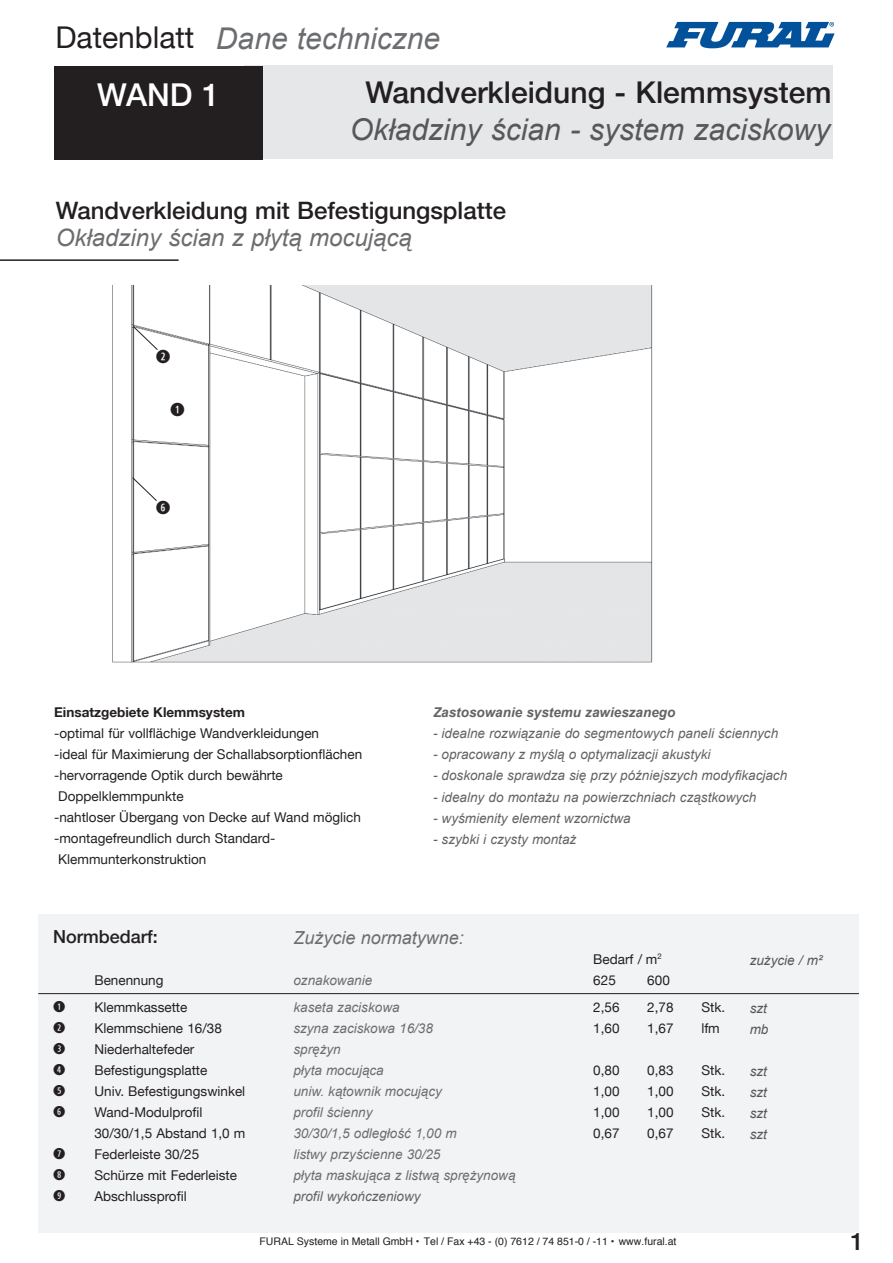
<style>
.page{position:relative;width:893px;height:1263px;background:#fff}
.page>*{position:absolute;margin:0;border:0;box-sizing:border-box;transform-origin:0 0}
.t1{font:500 31.5px "Helvetica Neue LT";color:#fff}
.t2{font:italic 30px "Arial";color:#57585a}
.t3{font:500 30px "Helvetica Neue LT";color:#231f20}
.t4{font:italic 30px "Arial";color:#6c6d70}
.t5{font:30px "Helvetica Neue LT";color:#231f20}
.t6{font:500 24px "Helvetica Neue LT";color:#231f20}
.t7{font:italic 24px "Arial";color:#6c6d70}
.t8{font:italic 18px "Arial";color:#6c6d70}
.t9{font:500 18px "Helvetica Neue LT";color:#231f20}
.t10{font:700 18px "Combi Numerals";color:#231f20}
.t11{font:700 15px "Combi Numerals";color:#231f20}
.t12{font:13.5px "Helvetica Neue LT";color:#231f20}
.t13{font:italic 13.5px "Arial";color:#636366}
.t14{font:italic 13.5px/21px "Arial";color:#6c6d70}
.t15{font:italic 700 13.5px "Arial";color:#636366}
.t16{font:italic 13.5px/21px "Arial";color:#57585a}
.t17{font:700 13.5px "Helvetica Neue LT";color:#231f20}
.t18{font:10.5px "Helvetica";color:#231f20}
</style>
<div class="page">
<svg style="left:666px;top:22px;width:169px;height:26px"></svg>
<hr style="left:0;top:259px;width:179px;height:2px;background:#231f20">
<img style="left:112px;top:285px;width:541px;height:378px">
<div style="left:38px;top:915px;width:821px;height:318px;background:#f2f3f4"></div>
<div style="left:244px;top:66px;width:589px;height:93px;background:#e6e7e9"></div>
<hr style="left:38px;top:993px;width:821px;height:1px;background:#231f20">
<svg style="left:132px;top:326px;width:27px;height:25px"></svg>
<svg style="left:132px;top:476px;width:26px;height:26px"></svg>
<div style="left:54px;top:66px;width:209px;height:94px;background:#231f20"></div>
<h2 class="t5" style="left:55px;top:20px;width:140px">Datenblatt</h2>
<h2 class="t4" style="left:216px;top:19px;width:226px">Dane techniczne</h2>
<h1 class="t1" style="left:97px;top:76px;width:124px">WAND 1</h1>
<h2 class="t3" style="left:365px;top:75px;width:468px">Wandverkleidung - Klemmsystem</h2>
<h2 class="t2" style="left:350px;top:110px;width:482px">Okładziny ścian - system zaciskowy</h2>
<h3 class="t6" style="left:56px;top:196px;width:452px">Wandverkleidung mit Befestigungsplatte</h3>
<h3 class="t7" style="left:56px;top:223px;width:358px">Okładziny ścian z płytą mocującą</h3>
<h3 class="t10" style="left:156px;top:349px;width:16px">W</h3>
<h3 class="t10" style="left:170px;top:402px;width:16px">Q</h3>
<h3 class="t10" style="left:156px;top:500px;width:16px">Y</h3>
<p class="t17" style="left:54px;top:704px;width:192px">Einsatzgebiete Klemmsystem</p>
<p class="t12" style="left:54px;top:725px;width:266px">-optimal für vollflächige Wandverkleidungen</p>
<p class="t12" style="left:54px;top:746px;width:310px">-ideal für Maximierung der Schallabsorptionflächen</p>
<p class="t12" style="left:54px;top:767px;width:230px">-hervorragende Optik durch bewährte</p>
<p class="t12" style="left:58px;top:788px;width:127px">Doppelklemmpunkte</p>
<p class="t12" style="left:54px;top:809px;width:308px">-nahtloser Übergang von Decke auf Wand möglich</p>
<p class="t12" style="left:54px;top:830px;width:223px">-montagefreundlich durch Standard-</p>
<p class="t12" style="left:58px;top:851px;width:150px">Klemmunterkonstruktion</p>
<p class="t15" style="left:433px;top:704px;width:244px">Zastosowanie systemu zawieszanego</p>
<p class="t13" style="left:433px;top:725px;width:347px">- idealne rozwiązanie do segmentowych paneli ściennych</p>
<p class="t13" style="left:433px;top:746px;width:279px">- opracowany z myślą o optymalizacji akustyki</p>
<p class="t13" style="left:433px;top:767px;width:356px">- doskonale sprawdza się przy późniejszych modyfikacjach</p>
<p class="t13" style="left:433px;top:788px;width:325px">- idealny do montażu na powierzchniach cząstkowych</p>
<p class="t13" style="left:433px;top:809px;width:199px">- wyśmienity element wzornictwa</p>
<p class="t13" style="left:433px;top:830px;width:145px">- szybki i czysty montaż</p>
<h3 class="t9" style="left:53px;top:925px;width:106px">Normbedarf:</h3>
<h3 class="t8" style="left:293px;top:925px;width:172px">Zużycie normatywne:</h3>
<p class="t12" style="left:593px;top:951px;width:70px">Bedarf / m<sup>2</sup></p>
<p class="t16" style="left:750px;top:950px;width:74px">zużycie / m²</p>
<p class="t16" style="left:750px;top:998px;width:20px">szt mb</p>
<p class="t16" style="left:750px;top:1061px;width:19px;text-align:justify">szt szt szt szt</p>
<p class="t12" style="left:94px;top:972px;width:71px">Benennung</p>
<p class="t12" style="left:593px;top:972px;width:24px">625</p>
<p class="t12" style="left:647px;top:972px;width:24px">600</p>
<p class="t14" style="left:293px;top:967px;width:108px;line-height:27px">oznakowanie kaseta zaciskowa</p>
<p class="t14" style="left:293px;top:1018px;width:224px">szyna zaciskowa 16/38<br>sprężyn<br>płyta mocująca<br>uniw. kątownik mocujący<br>profil ścienny<br>30/30/1,5 odległość 1,00 m<br>listwy przyścienne 30/25<br>płyta maskująca z listwą sprężynową</p>
<p class="t13" style="left:293px;top:1188px;width:129px">profil wykończeniowy</p>
<p class="t11" style="left:53px;top:1000px;width:14px">Q</p>
<p class="t12" style="left:94px;top:999px;width:95px">Klemmkassette</p>
<p class="t12" style="left:593px;top:999px;width:28px">2,56</p>
<p class="t12" style="left:647px;top:999px;width:28px">2,78</p>
<p class="t12" style="left:701px;top:999px;width:25px">Stk.</p>
<p class="t11" style="left:53px;top:1021px;width:14px">W</p>
<p class="t12" style="left:94px;top:1020px;width:129px">Klemmschiene 16/38</p>
<p class="t12" style="left:593px;top:1020px;width:28px">1,60</p>
<p class="t12" style="left:647px;top:1020px;width:28px">1,67</p>
<p class="t12" style="left:701px;top:1020px;width:20px">lfm</p>
<p class="t11" style="left:53px;top:1042px;width:14px">E</p>
<p class="t12" style="left:94px;top:1041px;width:101px">Niederhaltefeder</p>
<p class="t11" style="left:53px;top:1063px;width:14px">R</p>
<p class="t12" style="left:94px;top:1062px;width:115px">Befestigungsplatte</p>
<p class="t12" style="left:593px;top:1062px;width:28px">0,80</p>
<p class="t12" style="left:647px;top:1062px;width:28px">0,83</p>
<p class="t12" style="left:701px;top:1062px;width:25px">Stk.</p>
<p class="t11" style="left:53px;top:1084px;width:14px">T</p>
<p class="t12" style="left:94px;top:1083px;width:152px">Univ. Befestigungswinkel</p>
<p class="t12" style="left:593px;top:1083px;width:28px">1,00</p>
<p class="t12" style="left:647px;top:1083px;width:28px">1,00</p>
<p class="t12" style="left:701px;top:1083px;width:25px">Stk.</p>
<p class="t11" style="left:53px;top:1105px;width:14px">Y</p>
<p class="t12" style="left:94px;top:1104px;width:110px">Wand-Modulprofil</p>
<p class="t12" style="left:593px;top:1104px;width:28px">1,00</p>
<p class="t12" style="left:647px;top:1104px;width:28px">1,00</p>
<p class="t12" style="left:701px;top:1104px;width:25px">Stk.</p>
<p class="t12" style="left:94px;top:1125px;width:152px">30/30/1,5 Abstand 1,0 m</p>
<p class="t12" style="left:593px;top:1125px;width:28px">0,67</p>
<p class="t12" style="left:647px;top:1125px;width:28px">0,67</p>
<p class="t12" style="left:701px;top:1125px;width:25px">Stk.</p>
<p class="t11" style="left:53px;top:1147px;width:14px">U</p>
<p class="t12" style="left:94px;top:1146px;width:106px">Federleiste 30/25</p>
<p class="t11" style="left:53px;top:1168px;width:14px">I</p>
<p class="t12" style="left:94px;top:1167px;width:144px">Schürze mit Federleiste</p>
<p class="t11" style="left:53px;top:1189px;width:14px">O</p>
<p class="t12" style="left:94px;top:1188px;width:94px">Abschlussprofil</p>
<p class="t18" style="left:260px;top:1235px;width:418px">FURAL Systeme in Metall GmbH • Tel / Fax +43 - (0) 7612 / 74 851-0 / -11 • www.fural.at</p>
<h3 class="t6" style="left:850px;top:1227px;width:15px">1</h3>
</div>
